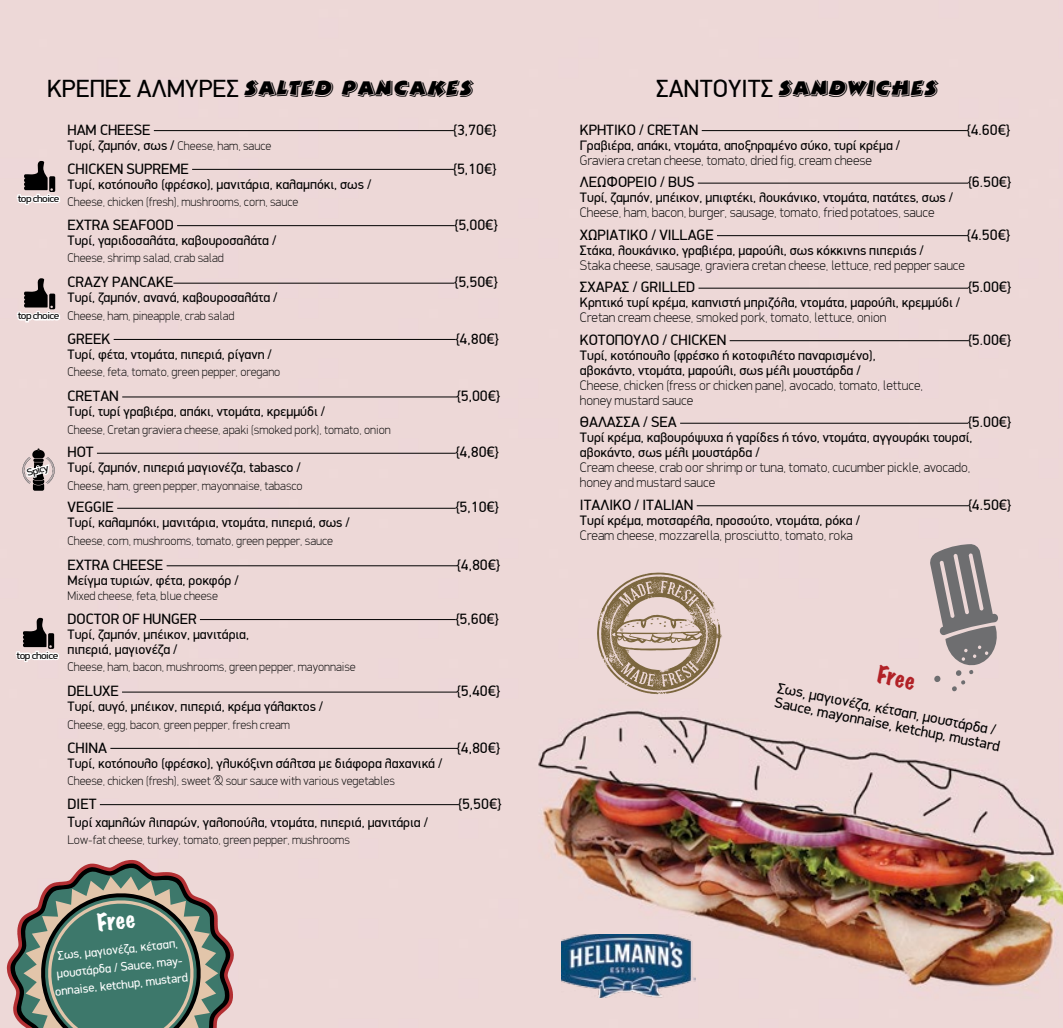
<style>
.page{position:relative;width:1063px;height:1028px;background:#fff}
.page>*{position:absolute;margin:0;border:0;box-sizing:border-box;transform-origin:0 0}
.t1{font:25px "Bertram";color:#000}
.t2{font:expanded 21.25px "Marker Felt";color:#fff}
.t3{font:expanded 21.25px "Marker Felt";color:#b12227}
.t4{font:15px/15px "PF Din Display";color:#000}
.t5{font:13.75px/15px "PF Din Display";color:#000}
.t6{font:100 13.75px/15px "PF Din Display";color:#000}
.t7{font:100 12.5px "PF Din Display";color:#000}
.t8{font:12.5px/17.5px "PF Din Display";color:#fff;text-align:center}
.t9{font:9.88px "PF Din Display";letter-spacing:-.05em;color:#000;scale:1.14 1}
.s1{font-family:"PF Din Display"}
.s2{font-weight:100;font-size:12.5px}
.s3{font-size:15px}
</style>
<div class="page">
<img style="left:0;top:0;width:1063px;height:1028px">
<hr style="left:154px;top:130px;width:299px;height:1px;background:#000">
<hr style="left:192px;top:169px;width:261px;height:1px;background:#000">
<hr style="left:177px;top:225px;width:277px;height:1px;background:#000">
<hr style="left:173px;top:283px;width:281px;height:1px;background:#000">
<hr style="left:114px;top:339px;width:342px;height:1px;background:#000">
<hr style="left:122px;top:396px;width:335px;height:1px;background:#000">
<hr style="left:97px;top:453px;width:359px;height:1px;background:#000">
<hr style="left:117px;top:508px;width:339px;height:1px;background:#000">
<hr style="left:167px;top:565px;width:290px;height:1px;background:#000">
<hr style="left:200px;top:619px;width:256px;height:1px;background:#000">
<hr style="left:122px;top:691px;width:335px;height:1px;background:#000">
<hr style="left:110px;top:748px;width:347px;height:1px;background:#000">
<hr style="left:100px;top:804px;width:358px;height:1px;background:#000">
<hr style="left:702px;top:130px;width:265px;height:1px;background:#000">
<hr style="left:698px;top:183px;width:270px;height:1px;background:#000">
<hr style="left:717px;top:235px;width:250px;height:1px;background:#000">
<hr style="left:699px;top:288px;width:269px;height:1px;background:#000">
<hr style="left:730px;top:340px;width:238px;height:1px;background:#000">
<hr style="left:680px;top:423px;width:288px;height:1px;background:#000">
<hr style="left:697px;top:505px;width:271px;height:1px;background:#000">
<img style="left:562px;top:934px;width:133px;height:63px">
<svg style="left:22px;top:448px;width:33px;height:62px;background:#c4b6b5"></svg>
<svg style="left:16px;top:161px;width:46px;height:45px"></svg>
<svg style="left:16px;top:278px;width:46px;height:46px;background:#b4a7a7"></svg>
<svg style="left:14px;top:618px;width:47px;height:45px;background:#b4a7a7"></svg>
<svg style="left:7px;top:860px;width:227px;height:168px;background:#75867b"></svg>
<svg style="left:929px;top:543px;width:70px;height:148px;background:#afa4a5"></svg>
<svg style="left:597px;top:572px;width:126px;height:122px;background:#c2ad9d"></svg>
<h1 class="t1" style="left:47px;top:74px;width:428px"><span class="s1">ΚΡΕΠΕΣ ΑΛΜΥΡΕΣ</span> SALTED PANCAKES</h1>
<h1 class="t1" style="left:656px;top:74px;width:284px"><span class="s1">ΣΑΝΤΟΥΙΤΣ</span> SANDWICHES</h1>
<p class="t4" style="left:580px;top:122px;width:120px">ΚΡΗΤΙΚΟ / CRETAN</p>
<p class="t4" style="left:967px;top:122px;width:45px">{4.60€}</p>
<p class="t5" style="left:580px;top:137px;width:322px">Γραβιέρα, απάκι, ντομάτα, αποξηραμένο σύκο, τυρί κρέμα /</p>
<p class="t6" style="left:580px;top:153px;width:293px">Graviera cretan cheese, tomato, dried fig, cream cheese</p>
<p class="t4" style="left:580px;top:175px;width:116px">ΛΕΩΦΟΡΕΙΟ / BUS</p>
<p class="t4" style="left:968px;top:175px;width:45px">{6.50€}</p>
<p class="t5" style="left:580px;top:190px;width:375px">Τυρί, ζαμπόν, μπέικον, μπιφτέκι, λουκάνικο, ντομάτα, πατάτες, σως /</p>
<p class="t6" style="left:580px;top:205px;width:356px">Cheese, ham, bacon, burger, sausage, tomato, fried potatoes, sauce</p>
<p class="t4" style="left:580px;top:227px;width:135px">ΧΩΡΙΑΤΙΚΟ / VILLAGE</p>
<p class="t4" style="left:967px;top:227px;width:45px">{4.50€}</p>
<p class="t5" style="left:580px;top:242px;width:346px">Στάκα, λουκάνικο, γραβιέρα, μαρούλι, σως κόκκινης πιπεριάς /</p>
<p class="t6" style="left:580px;top:258px;width:387px">Staka cheese, sausage, graviera cretan cheese, lettuce, red pepper sauce</p>
<p class="t4" style="left:580px;top:280px;width:117px">ΣΧΑΡΑΣ / GRILLED</p>
<p class="t4" style="left:968px;top:280px;width:45px">{5.00€}</p>
<p class="t5" style="left:580px;top:295px;width:382px">Κρητικό τυρί κρέμα, καπνιστή μπριζόλα, ντομάτα, μαρούλι, κρεμμύδι /</p>
<p class="t6" style="left:580px;top:310px;width:308px">Cretan cream cheese, smoked pork, tomato, lettuce, onion</p>
<p class="t4" style="left:580px;top:332px;width:148px">ΚΟΤΟΠΟΥΛΟ / CHICKEN</p>
<p class="t4" style="left:968px;top:332px;width:45px">{5.00€}</p>
<p class="t5" style="left:580px;top:347px;width:297px">Τυρί, κοτόπουλο (φρέσκο ή κοτοφιλέτο παναρισμένο), αβοκάντο, ντομάτα, μαρούλι, σως μέλι μουστάρδα /</p>
<p class="t6" style="left:580px;top:378px;width:345px">Cheese, chicken (fress or chicken pane), avocado, tomato, lettuce, honey mustard sauce</p>
<p class="t4" style="left:580px;top:415px;width:98px">ΘΑΛΑΣΣΑ / SEA</p>
<p class="t4" style="left:968px;top:415px;width:45px">{5.00€}</p>
<p class="t5" style="left:580px;top:430px;width:394px">Τυρί κρέμα, καβουρόψυχα ή γαρίδες ή τόνο, ντομάτα, αγγουράκι τουρσί, αβοκάντο, σως μέλι μουστάρδα /</p>
<p class="t6" style="left:580px;top:460px;width:392px">Cream cheese, crab οor shrimp or tuna, tomato, cucumber pickle, avocado, honey and mustard sauce</p>
<p class="t4" style="left:580px;top:497px;width:115px">ΙΤΑΛΙΚΟ / ITALIAN</p>
<p class="t4" style="left:968px;top:497px;width:45px">{4.50€}</p>
<p class="t5" style="left:580px;top:512px;width:282px">Tυρί κρέμα, mοτσαρέλα, προσούτο, ντομάτα, ρόκα /</p>
<p class="t6" style="left:580px;top:528px;width:274px">Cream cheese, mozzarella, prosciutto, tomato, roka</p>
<p class="t4" style="left:68px;top:122px;width:85px">HAM CHEESE</p>
<p class="t4" style="left:453px;top:122px;width:45px">{3,70€}</p>
<p class="t5" style="left:68px;top:137px;width:205px">Τυρί, ζαμπόν, σως / <span class="s2">Cheese, ham, sauce</span></p>
<p class="t4" style="left:68px;top:161px;width:123px">CHICKEN SUPREME</p>
<p class="t4" style="left:453px;top:161px;width:45px">{5,10€}</p>
<p class="t5" style="left:68px;top:176px;width:305px">Τυρί, κοτόπουλο (φρέσκο), μανιτάρια, καλαμπόκι, σως /</p>
<p class="t7" style="left:68px;top:194px;width:232px">Cheese, chicken (fresh), mushrooms, corn, sauce</p>
<p class="t4" style="left:68px;top:217px;width:108px">EXTRA SEAFOOD</p>
<p class="t4" style="left:454px;top:217px;width:45px">{5,00€}</p>
<p class="t5" style="left:68px;top:232px;width:210px">Τυρί, γαριδοσαλάτα, καβουροσαλάτα /</p>
<p class="t7" style="left:68px;top:250px;width:158px">Cheese, shrimp salad, crab salad</p>
<p class="t4" style="left:68px;top:275px;width:107px">CRAZY PANCAKE</p>
<p class="t4" style="left:454px;top:275px;width:45px">{5,50€}</p>
<p class="t5" style="left:68px;top:290px;width:212px">Τυρί, ζαμπόν, ανανά, καβουροσαλάτα /</p>
<p class="t7" style="left:68px;top:308px;width:168px">Cheese, ham, pineapple, crab salad</p>
<p class="t4" style="left:68px;top:331px;width:44px">GREEK</p>
<p class="t4" style="left:456px;top:331px;width:45px">{4,80€}</p>
<p class="t5" style="left:68px;top:346px;width:206px">Τυρί, φέτα, ντομάτα, πιπεριά, ρίγανη /</p>
<p class="t7" style="left:68px;top:364px;width:214px">Cheese, feta, tomato, green pepper, oregano</p>
<p class="t4" style="left:68px;top:388px;width:53px">CRETAN</p>
<p class="t4" style="left:457px;top:388px;width:45px">{5,00€}</p>
<p class="t5" style="left:68px;top:404px;width:259px">Τυρί, τυρί γραβιέρα, απάκι, ντομάτα, κρεμμύδι /</p>
<p class="t7" style="left:68px;top:422px;width:325px">Cheese, Cretan graviera cheese, apaki (smoked pork), tomato, onion</p>
<p class="t4" style="left:68px;top:445px;width:28px">HOT</p>
<p class="t4" style="left:456px;top:445px;width:45px">{4,80€}</p>
<p class="t5" style="left:68px;top:460px;width:235px">Τυρί, ζαμπόν, πιπεριά μαγιονέζα, tabasco /</p>
<p class="t7" style="left:68px;top:478px;width:237px">Cheese, ham, green pepper, mayonnaise, tabasco</p>
<p class="t4" style="left:68px;top:500px;width:48px">VEGGIE</p>
<p class="t4" style="left:456px;top:500px;width:45px">{5,10€}</p>
<p class="t5" style="left:68px;top:515px;width:284px">Τυρί, καλαμπόκι, μανιτάρια, ντομάτα, πιπεριά, σως /</p>
<p class="t7" style="left:68px;top:533px;width:267px">Cheese, corn, mushrooms, tomato, green pepper, sauce</p>
<p class="t4" style="left:68px;top:557px;width:97px">EXTRA CHEESE</p>
<p class="t4" style="left:457px;top:557px;width:45px">{4,80€}</p>
<p class="t5" style="left:68px;top:572px;width:173px">Μείγμα τυριών, φέτα, ροκφόρ /</p>
<p class="t7" style="left:68px;top:588px;width:152px">Μixed cheese, feta, blue cheese</p>
<p class="t4" style="left:68px;top:611px;width:131px">DOCTOR OF HUNGER</p>
<p class="t4" style="left:456px;top:611px;width:45px">{5,60€}</p>
<p class="t5" style="left:68px;top:626px;width:183px">Τυρί, ζαμπόν, μπέικον, μανιτάρια, πιπεριά, μαγιονέζα /</p>
<p class="t7" style="left:68px;top:659px;width:290px">Cheese, ham, bacon, mushrooms, green pepper, mayonnaise</p>
<p class="t4" style="left:68px;top:683px;width:53px">DELUXE</p>
<p class="t4" style="left:457px;top:683px;width:45px">{5,40€}</p>
<p class="t5" style="left:68px;top:699px;width:257px">Τυρί, αυγό, μπέικον, πιπεριά, κρέμα γάλακτος /</p>
<p class="t7" style="left:68px;top:717px;width:224px">Cheese, egg, bacon, green pepper, fresh cream</p>
<p class="t4" style="left:68px;top:740px;width:41px">CHINA</p>
<p class="t4" style="left:457px;top:740px;width:45px">{4,80€}</p>
<p class="t5" style="left:68px;top:755px;width:376px">Τυρί, κοτόπουλο (φρέσκο), γλυκόξινη σάλτσα με διάφορα λαχανικά /</p>
<p class="t7" style="left:68px;top:773px;width:329px">Cheese, chicken (fresh), sweet &amp; sour sauce with various vegetables</p>
<p class="t4" style="left:68px;top:796px;width:31px">DIET</p>
<p class="t4" style="left:458px;top:796px;width:45px">{5,50€}</p>
<p class="t5" style="left:68px;top:814px;width:362px"><span class="s3">Τ</span>υρί χαμηλών λιπαρών, γαλοπούλα, ντομάτα, πιπεριά, μανιτάρια /</p>
<p class="t7" style="left:68px;top:832px;width:284px">Low-fat cheese, turkey, tomato, green pepper, mushrooms</p>
<p class="t9" style="left:18px;top:192px;width:38px">top choice</p>
<p class="t9" style="left:18px;top:310px;width:38px">top choice</p>
<p class="t9" style="left:25px;top:467px;width:21px;rotate:-15deg">Spicy</p>
<p class="t9" style="left:17px;top:649px;width:38px">top choice</p>
<h2 class="t3" style="left:881px;top:658px;width:39px;rotate:11deg">Free</h2>
<p class="t4" style="left:779px;top:680px;width:231px;rotate:11deg">Σως, μαγιονέζα, κέτσαπ, μουστάρδα /<br>Sauce, mayonnaise, ketchup, mustard</p>
<h2 class="t2" style="left:96px;top:906px;width:39px;rotate:-6deg">Free</h2>
<p class="t8" style="left:50px;top:947px;width:135px;rotate:-6deg">Σως, μαγιονέζα, κέτσαπ, μουστάρδα / Sauce, may&shy;onnaise, ketchup, mustard</p>
</div>
